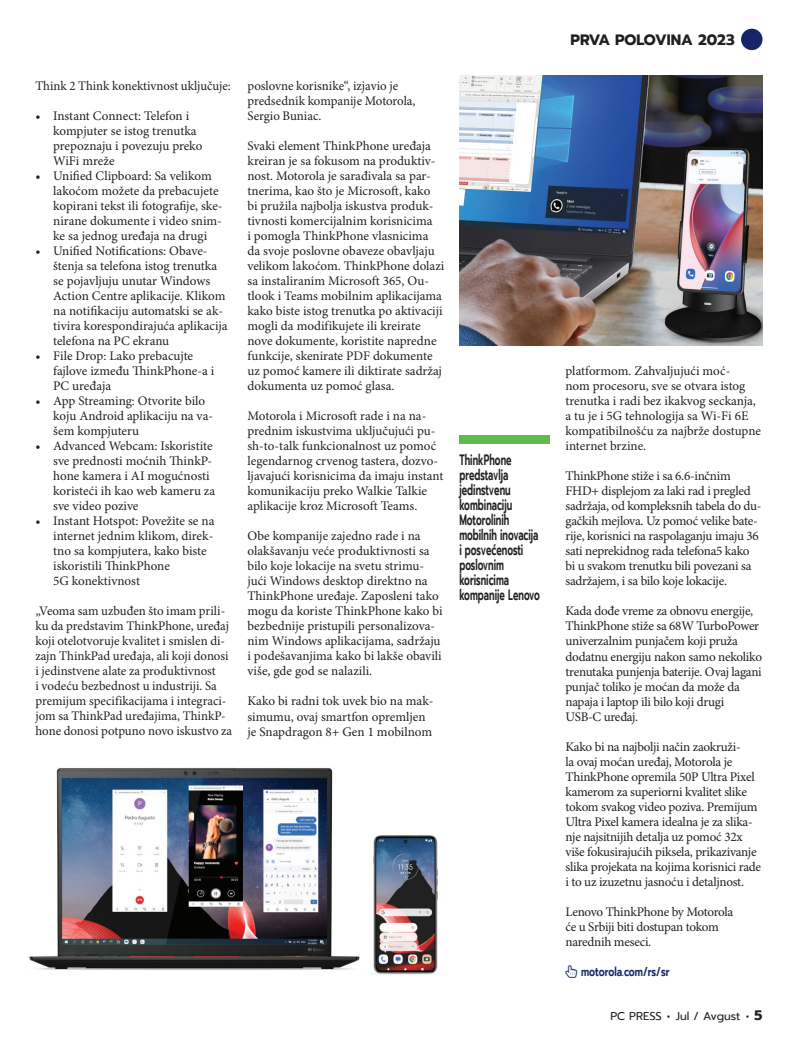
<style>
.page{position:relative;width:798px;height:1053px;background:#fff}
.page>*{position:absolute;margin:0;border:0;box-sizing:border-box;transform-origin:0 0}
.t1{font:600 15px/15px "Prompt";color:#231f20;scale:.6 1}
.t2{font:700 15px "Prompt";color:#231f20}
.t3{font:13.12px/15px "Minion Pro";letter-spacing:-.005em;color:#231f20}
.t4{font:13.12px/15px "Minion Pro";letter-spacing:-.025em;color:#231f20}
.t5{font:600 12.5px "Prompt";letter-spacing:-.005em;color:#142667;scale:.75 1}
.t6{font:11.25px "Prompt";color:#231f20}
.s1{font-weight:700}
.s2{font-weight:700;font-size:13.75px}
</style>
<div class="page">
<img style="left:29px;top:767px;width:410px;height:208px">
<img style="left:459px;top:75px;width:303px;height:270px">
<div style="left:459px;top:435px;width:91px;height:9px;background:#5fbb4e"></div>
<div style="left:740px;top:29px;width:22px;height:21px;background:#142667;border-radius:50%"></div>
<p class="t3" style="left:35px;top:79px;width:197px">Think 2 Think konektivnost uključuje:</p>
<p class="t3" style="left:53px;top:109px;width:151px;text-indent:-18px">• Instant Connect: Telefon i kompjuter se istog trenutka prepoznaju i povezuju preko<br>WiFi mreže</p>
<p class="t3" style="left:53px;top:169px;width:171px;text-indent:-18px">• Unified Clipboard: Sa velikom lakoćom možete da prebacujete kopirani tekst ili fotografije, ske&shy;nirane dokumente i video snim&shy;ke sa jednog uređaja na drugi</p>
<p class="t3" style="left:53px;top:244px;width:176px;text-indent:-18px">• Unified Notifications: Obave&shy;štenja sa telefona istog trenutka se pojavljuju unutar Windows<br>Action Centre aplikacije. Klikom na notifikaciju automatski se ak&shy;tivira korespondirajuća aplikacija telefona na PC ekranu</p>
<p class="t3" style="left:53px;top:349px;width:163px;text-indent:-18px">• File Drop: Lako prebacujte fajlove između ThinkPhone-a i<br>PC uređaja</p>
<p class="t3" style="left:53px;top:394px;width:161px;text-indent:-18px">• App Streaming: Otvorite bilo koju Android aplikaciju na va&shy;šem kompjuteru</p>
<p class="t3" style="left:53px;top:439px;width:163px;text-indent:-18px">• Advanced Webcam: Iskoristite sve prednosti moćnih ThinkP&shy;hone kamera i AI mogućnosti koristeći ih kao web kameru za sve video pozive</p>
<p class="t3" style="left:53px;top:514px;width:163px;text-indent:-18px">• Instant Hotspot: Povežite se na internet jednim klikom, direk&shy;tno sa kompjutera, kako biste iskoristili ThinkPhone<br>5G konektivnost</p>
<p class="t3" style="left:35px;top:604px;width:198px">„Veoma sam uzbuđen što imam prili&shy;ku da predstavim ThinkPhone, uređaj koji otelotvoruje kvalitet i smislen di&shy;zajn ThinkPad uređaja, ali koji donosi i jedinstvene alate za produktivnost<br>i vodeću bezbednost u industriji. Sa premijum specifikacijama i integraci&shy;jom sa ThinkPad uređajima, ThinkP&shy;hone donosi potpuno novo iskustvo za</p>
<p class="t3" style="left:247px;top:79px;width:169px">poslovne korisnike“, izjavio je predsednik kompanije Motorola,<br>Sergio Buniac.</p>
<p class="t3" style="left:247px;top:139px;width:198px">Svaki element ThinkPhone uređaja kreiran je sa fokusom na produktiv&shy;nost. Motorola je sarađivala sa par&shy;tnerima, kao što je Microsoft, kako<br>bi pružila najbolja iskustva produk&shy;tivnosti komercijalnim korisnicima<br>i pomogla ThinkPhone vlasnicima da svoje poslovne obaveze obavljaju velikom lakoćom. ThinkPhone dolazi sa instaliranim Microsoft 365, Ou&shy;tlook i Teams mobilnim aplikacijama kako biste istog trenutka po aktivaciji mogli da modifikujete ili kreirate nove dokumente, koristite napredne funkcije, skenirate PDF dokumente uz pomoć kamere ili diktirate sadržaj dokumenta uz pomoć glasa.</p>
<p class="t3" style="left:247px;top:409px;width:197px">Motorola i Microsoft rade i na na&shy;prednim iskustvima uključujući pu&shy;sh-to-talk funkcionalnost uz pomoć legendarnog crvenog tastera, dozvo&shy;ljavajući korisnicima da imaju instant komunikaciju preko Walkie Talkie aplikacije kroz Microsoft Teams.</p>
<p class="t3" style="left:247px;top:529px;width:197px">Obe kompanije zajedno rade i na olakšavanju veće produktivnosti sa bilo koje lokacije na svetu strimu&shy;jući Windows desktop direktno na ThinkPhone uređaje. Zaposleni tako mogu da koriste ThinkPhone kako bi bezbednije pristupili personalizova&shy;nim Windows aplikacijama, sadržaju i podešavanjima kako bi lakše obavili više, gde god se nalazili.</p>
<p class="t3" style="left:247px;top:694px;width:187px">Kako bi radni tok uvek bio na mak&shy;simumu, ovaj smartfon opremljen je Snapdragon 8+ Gen 1 mobilnom</p>
<p class="t1" style="left:459px;top:452px;width:135px">ThinkPhone predstavlja jedinstvenu kombinaciju<br>Motorolinih mobilnih inovacija i posvećenosti poslovnim korisnicima kompanije Lenovo</p>
<p class="t2" style="left:570px;top:29px;width:166px">PRVA POLOVINA 2023</p>
<p class="t3" style="left:565px;top:364px;width:197px">platformom. Zahvaljujući moć-<br>nom procesoru, sve se otvara istog trenutka i radi bez ikakvog seckanja, a tu je i 5G tehnologija sa Wi-Fi 6E kompatibilnošću za najbrže dostupne internet brzine.</p>
<p class="t3" style="left:565px;top:469px;width:197px">ThinkPhone stiže i sa 6.6-inčnim FHD+ displejom za laki rad i pregled sadržaja, od kompleksnih tabela do du&shy;gačkih mejlova. Uz pomoć velike bate&shy;rije, korisnici na raspolaganju imaju 36 sati neprekidnog rada telefona5 kako bi u svakom trenutku bili povezani sa sadržajem, i sa bilo koje lokacije.</p>
<p class="t3" style="left:565px;top:604px;width:198px">Kada dođe vreme za obnovu energije, ThinkPhone stiže sa 68W TurboPower univerzalnim punjačem koji pruža dodatnu energiju nakon samo nekoliko trenutaka punjenja baterije. Ovaj lagani punjač toliko je moćan da može da napaja i laptop ili bilo koji drugi USB-C uređaj.</p>
<p class="t3" style="left:565px;top:739px;width:197px">Kako bi na najbolji način zaokruži-<br>la ovaj moćan uređaj, Motorola je ThinkPhone opremila 50P Ultra Pixel kamerom za superiorni kvalitet slike tokom svakog video poziva. Premijum Ultra Pixel kamera idealna je za slika&shy;nje najsitnijih detalja uz pomoć 32x više fokusirajućih piksela, prikazivanje slika projekata na kojima korisnici rade i to uz izuzetnu jasnoću i detaljnost.</p>
<p class="t4" style="left:565px;top:904px;width:169px">Lenovo ThinkPhone by Motorola će u Srbiji biti dostupan tokom narednih meseci.</p>
<p class="t5" style="left:581px;top:961px;width:119px">motorola.com/rs/sr</p>
<p class="t6" style="left:610px;top:1007px;width:153px">PC PRESS <span class="s1">•</span> Jul / Avgust <span class="s1">•</span> <span class="s2">5</span></p>
</div>
